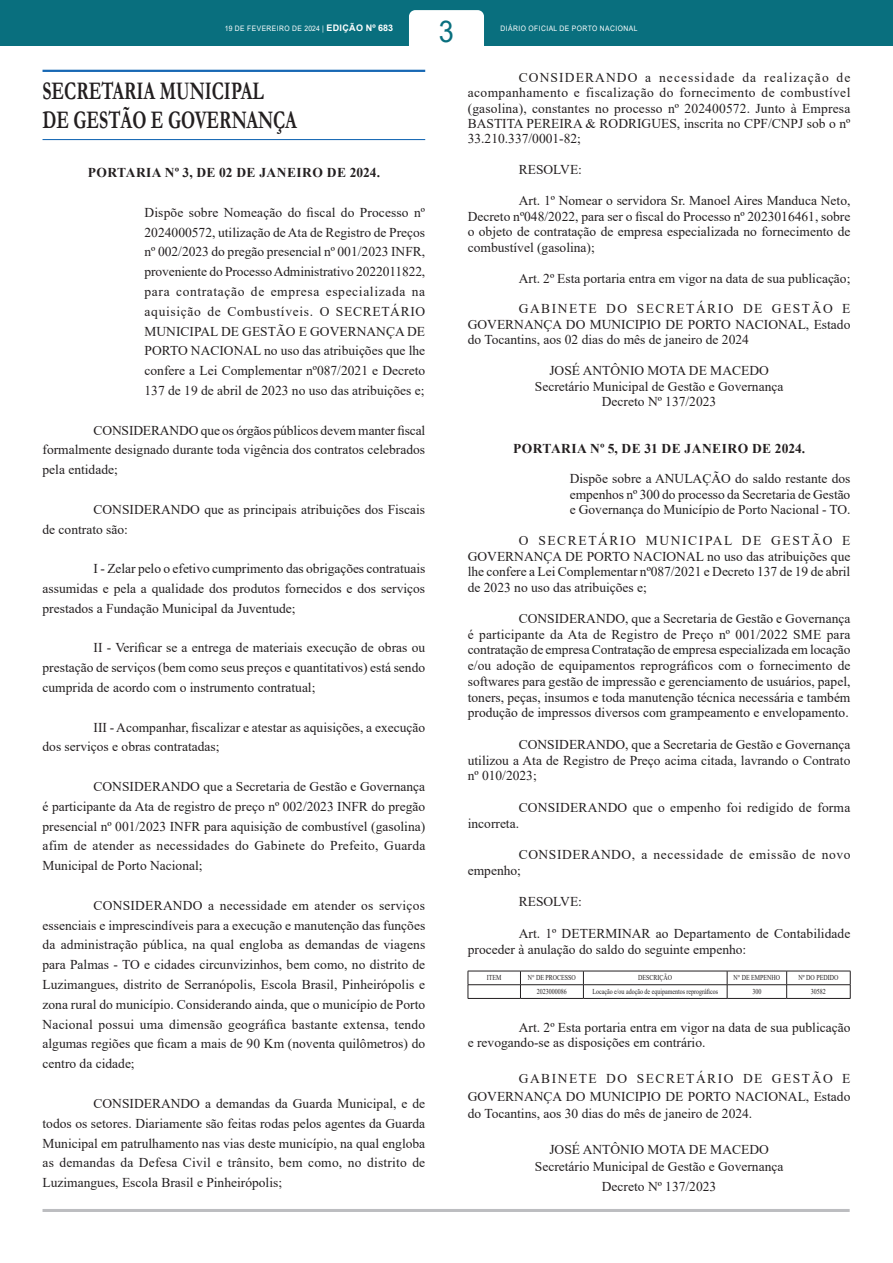
<style>
.page{position:relative;width:893px;height:1263px;background:#fff}
.page>*{position:absolute;margin:0;border:0;box-sizing:border-box;transform-origin:0 0}
.t1{font:30px "Arial";color:#096f7e;scale:.9 1}
.ChancelaOrgaos{font:700 25.5px/28.8px "Garamond";color:#231f20;scale:.7 1}
.TEXTO{font:13.5px/19.8px "Times New Roman";color:#231f20;text-align:justify}
.EMENTA{font:13.5px/19.8px "Times New Roman";color:#231f20;text-align:justify}
.ASSINATURA{font:13.5px "Times New Roman";color:#231f20}
.TITULO{font:700 13.5px "Times New Roman";letter-spacing:.035em;color:#231f20}
.TEXTO-2{font:13.5px/15.8px "Times New Roman";letter-spacing:.04em;color:#231f20}
.TEXTOCELULA{font:7.5px "Times New Roman";color:#231f20;scale:.8 1}
.t2{font:7.5px "Arial";letter-spacing:.065em;color:#fff;scale:.9 1}
.s1{font-weight:700;font-size:9px}
</style>
<div class="page">
<div style="left:0;top:0;width:893px;height:46px;background:#096f7e"></div>
<div style="left:409px;top:10px;width:75px;height:57px;background:#fff;border-radius:6px"></div>
<hr style="left:43px;top:1209px;width:807px;height:3px;background:#bcbdc0">
<hr style="left:43px;top:70px;width:382px;height:2px;background:#1768b4">
<hr style="left:43px;top:139px;width:382px;height:1px;background:#1768b4">
<svg style="left:468px;top:971px;width:383px;height:27px"></svg>
<hr style="left:468px;top:998px;width:52px;height:1px;background:#231f20">
<hr style="left:520px;top:998px;width:63px;height:1px;background:#231f20">
<hr style="left:583px;top:998px;width:144px;height:1px;background:#231f20">
<hr style="left:727px;top:998px;width:60px;height:1px;background:#231f20">
<hr style="left:787px;top:998px;width:63px;height:1px;background:#231f20">
<h1 class="t1" style="left:439px;top:11px;width:18px">3</h1>
<p class="t2" style="left:225px;top:24px;width:189px">19 DE FEVEREIRO DE 2024 | <span class="s1">EDIÇÃO Nº 683</span></p>
<p class="t2" style="left:501px;top:24px;width:154px">DIÁRIO OFICIAL DE PORTO NACIONAL</p>
<p class="ChancelaOrgaos" style="left:43px;top:77px;width:365px">SECRETARIA MUNICIPAL<br>DE GESTÃO E GOVERNANÇA</p>
<p class="TITULO" style="left:88px;top:163px;width:294px">PORTARIA Nº 3, DE 02 DE JANEIRO DE 2024.</p>
<p class="EMENTA" style="left:145px;top:202px;width:282px">Dispõe sobre Nomeação do fiscal do Processo nº 2024000572, utilização de Ata de Registro de Preços nº 002/2023 do pregão presencial nº 001/2023 INFR, proveniente do Processo Administrativo 2022011822, para contratação de empresa especializada na aquisição de Combustíveis. O SECRETÁRIO MUNICIPAL DE GESTÃO E GOVERNANÇA DE PORTO NACIONAL no uso das atribuições que lhe confere a Lei Complementar nº087/2021 e Decreto 137 de 19 de abril de 2023 no uso das atribuições e;</p>
<p class="TEXTO" style="left:43px;top:420px;width:384px;text-indent:51px">CONSIDERANDO que os órgãos públicos devem manter fiscal formalmente designado durante toda vigência dos contratos celebrados pela entidade;</p>
<p class="TEXTO" style="left:43px;top:499px;width:384px;text-indent:51px">CONSIDERANDO que as principais atribuições dos Fiscais de contrato são:</p>
<p class="TEXTO" style="left:43px;top:558px;width:384px;text-indent:51px">I - Zelar pelo o efetivo cumprimento das obrigações contratuais assumidas e pela a qualidade dos produtos fornecidos e dos serviços prestados a Fundação Municipal da Juventude;</p>
<p class="TEXTO" style="left:43px;top:638px;width:384px;text-indent:51px">II - Verificar se a entrega de materiais execução de obras ou prestação de serviços (bem como seus preços e quantitativos) está sendo cumprida de acordo com o instrumento contratual;</p>
<p class="TEXTO" style="left:43px;top:717px;width:384px;text-indent:51px">III - Acompanhar, fiscalizar e atestar as aquisições, a execução dos serviços e obras contratadas;</p>
<p class="TEXTO" style="left:43px;top:776px;width:384px;text-indent:51px">CONSIDERANDO que a Secretaria de Gestão e Governança é participante da Ata de registro de preço nº 002/2023 INFR do pregão presencial nº 001/2023 INFR para aquisição de combustível (gasolina) afim de atender as necessidades do Gabinete do Prefeito, Guarda Municipal de Porto Nacional;</p>
<p class="TEXTO" style="left:43px;top:895px;width:384px;text-indent:51px">CONSIDERANDO a necessidade em atender os serviços essenciais e imprescindíveis para a execução e manutenção das funções da administração pública, na qual engloba as demandas de viagens para Palmas - TO e cidades circunvizinhos, bem como, no distrito de Luzimangues, distrito de Serranópolis, Escola Brasil, Pinheirópolis e zona rural do município. Considerando ainda, que o município de Porto Nacional possui uma dimensão geográfica bastante extensa, tendo algumas regiões que ficam a mais de 90 Km (noventa quilômetros) do centro da cidade;</p>
<p class="TEXTO" style="left:43px;top:1093px;width:384px;text-indent:51px">CONSIDERANDO a demandas da Guarda Municipal, e de todos os setores. Diariamente são feitas rodas pelos agentes da Guarda Municipal em patrulhamento nas vias deste município, na qual engloba as demandas da Defesa Civil e trânsito, bem como, no distrito de Luzimangues, Escola Brasil e Pinheirópolis;</p>
<p class="TEXTO" style="left:468px;top:69px;width:384px;line-height:15.5px;text-indent:51px">CONSIDERANDO a necessidade da realização de acompanhamento e fiscalização do fornecimento de combustível (gasolina), constantes no processo nº 202400572. Junto à Empresa BASTITA PEREIRA &amp; RODRIGUES, inscrita no CPF/CNPJ sob o nº 33.210.337/0001-82;</p>
<p class="TEXTO" style="left:519px;top:159px;width:65px">RESOLVE:</p>
<p class="TEXTO" style="left:468px;top:193px;width:384px;line-height:15.5px;text-indent:51px">Art. 1º Nomear o servidora Sr. Manoel Aires Manduca Neto, Decreto nº048/2022, para ser o fiscal do Processo nº 2023016461, sobre o objeto de contratação de empresa especializada no fornecimento de combustível (gasolina);</p>
<p class="TEXTO" style="left:519px;top:268px;width:333px">Art. 2º Esta portaria entra em vigor na data de sua publicação;</p>
<p class="TEXTO" style="left:468px;top:301px;width:384px;line-height:15.5px;text-indent:51px">GABINETE DO SECRETÁRIO DE GESTÃO E GOVERNANÇA DO MUNICIPIO DE PORTO NACIONAL, Estado do Tocantins, aos 02 dias do mês de janeiro de 2024</p>
<p class="ASSINATURA" style="left:549px;top:361px;width:221px">JOSÉ ANTÔNIO MOTA DE MACEDO</p>
<p class="ASSINATURA" style="left:535px;top:377px;width:250px">Secretário Municipal de Gestão e Governança</p>
<p class="ASSINATURA" style="left:602px;top:392px;width:116px">Decreto Nº 137/2023</p>
<p class="TITULO" style="left:513px;top:438px;width:294px">PORTARIA Nº 5, DE 31 DE JANEIRO DE 2024.</p>
<p class="EMENTA" style="left:570px;top:471px;width:282px;line-height:15.5px">Dispõe sobre a ANULAÇÃO do saldo restante dos empenhos nº 300 do processo da Secretaria de Gestão e Governança do Município de Porto Nacional - TO.</p>
<p class="TEXTO" style="left:468px;top:532px;width:384px;line-height:15.5px;text-indent:51px">O SECRETÁRIO MUNICIPAL DE GESTÃO E GOVERNANÇA DE PORTO NACIONAL no uso das atribuições que lhe confere a Lei Complementar nº087/2021 e Decreto 137 de 19 de abril de 2023 no uso das atribuições e;</p>
<p class="TEXTO" style="left:468px;top:610px;width:384px;line-height:15.8px;text-indent:51px">CONSIDERANDO, que a Secretaria de Gestão e Governança é participante da Ata de Registro de Preço nº 001/2022 SME para contratação de empresa Contratação de empresa especializada em locação e/ou adoção de equipamentos reprográficos com o fornecimento de softwares para gestão de impressão e gerenciamento de usuários, papel, toners, peças, insumos e toda manutenção técnica necessária e também produção de impressos diversos com grampeamento e envelopamento.</p>
<p class="TEXTO" style="left:468px;top:736px;width:384px;line-height:15.8px;text-indent:51px">CONSIDERANDO, que a Secretaria de Gestão e Governança utilizou a Ata de Registro de Preço acima citada, lavrando o Contrato nº 010/2023;</p>
<p class="TEXTO" style="left:468px;top:799px;width:384px;line-height:15.8px;text-indent:51px">CONSIDERANDO que o empenho foi redigido de forma incorreta.</p>
<p class="TEXTO-2" style="left:468px;top:846px;width:384px;text-indent:51px">CONSIDERANDO, a necessidade de emissão de novo empenho;</p>
<p class="TEXTO" style="left:519px;top:891px;width:65px">RESOLVE:</p>
<p class="TEXTO" style="left:468px;top:925px;width:384px;line-height:15.8px;text-indent:51px">Art. 1º DETERMINAR ao Departamento de Contabilidade proceder à anulação do saldo do seguinte empenho:</p>
<p class="TEXTOCELULA" style="left:487px;top:973px;width:20px">ITEM</p>
<p class="TEXTOCELULA" style="left:528px;top:973px;width:62px">N° DE PROCESSO</p>
<p class="TEXTOCELULA" style="left:638px;top:973px;width:44px">DESCRIÇÃO</p>
<p class="TEXTOCELULA" style="left:733px;top:973px;width:60px">N° DE EMPENHO</p>
<p class="TEXTOCELULA" style="left:798px;top:973px;width:51px">Nº DO PEDIDO</p>
<p class="TEXTOCELULA" style="left:537px;top:986px;width:39px">2023000086</p>
<p class="TEXTOCELULA" style="left:592px;top:986px;width:159px">Locação e/ou adoção de equipamentos reprográficos</p>
<p class="TEXTOCELULA" style="left:752px;top:986px;width:13px">300</p>
<p class="TEXTOCELULA" style="left:811px;top:986px;width:20px">30582</p>
<p class="TEXTO" style="left:468px;top:1019px;width:384px;line-height:15.8px;text-indent:51px">Art. 2º Esta portaria entra em vigor na data de sua publicação e revogando-se as disposições em contrário.</p>
<p class="TEXTO" style="left:468px;top:1069px;width:384px;line-height:17.7px;text-indent:51px">GABINETE DO SECRETÁRIO DE GESTÃO E GOVERNANÇA DO MUNICIPIO DE PORTO NACIONAL, Estado do Tocantins, aos 30 dias do mês de janeiro de 2024.</p>
<p class="ASSINATURA" style="left:549px;top:1139px;width:221px">JOSÉ ANTÔNIO MOTA DE MACEDO</p>
<p class="ASSINATURA" style="left:535px;top:1157px;width:250px">Secretário Municipal de Gestão e Governança</p>
<p class="ASSINATURA" style="left:602px;top:1177px;width:116px">Decreto Nº 137/2023</p>
</div>
